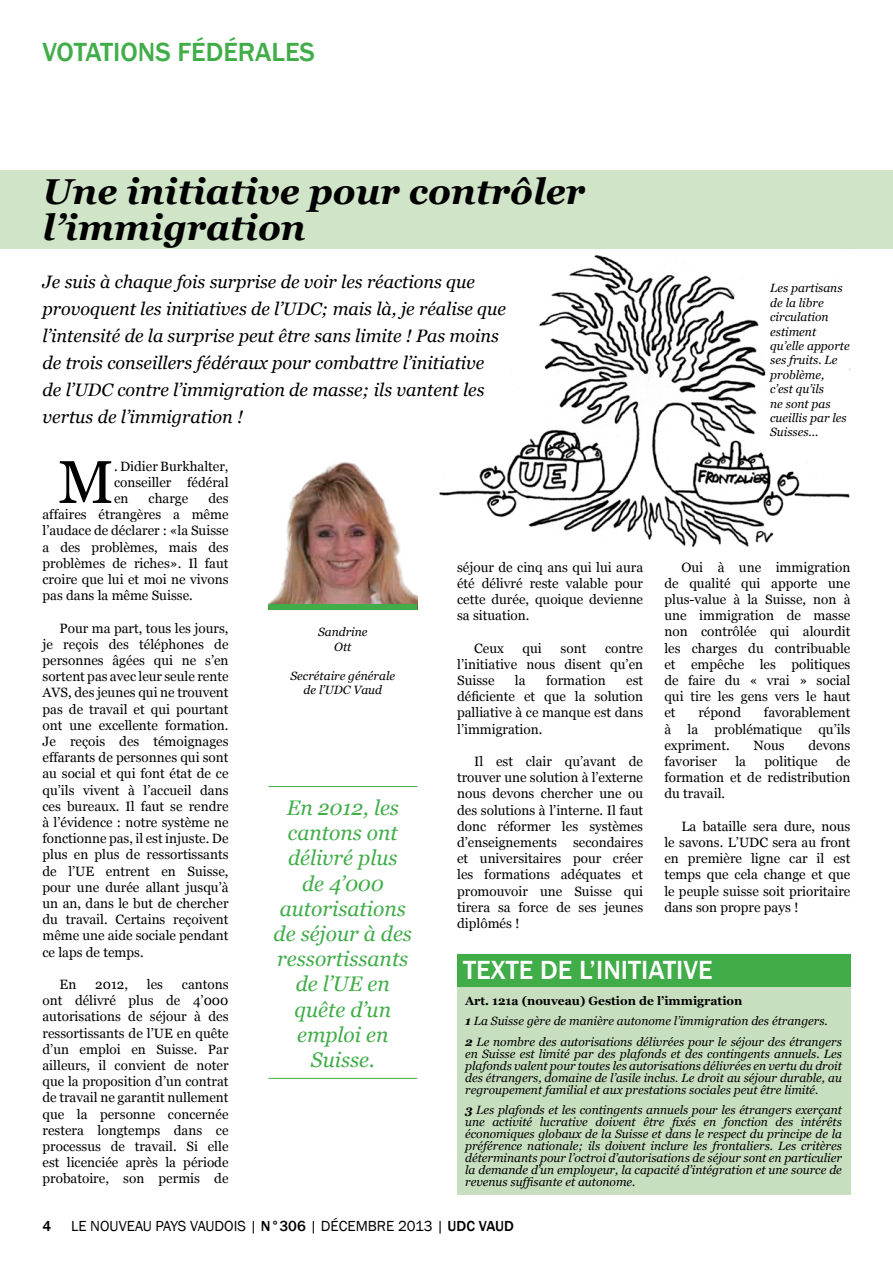
<style>
.page{position:relative;width:893px;height:1263px;background:#fff}
.page>*{position:absolute;margin:0;border:0;box-sizing:border-box;transform-origin:0 0}
.t1{font:60.3px "Georgia";color:#000}
.t2{font:italic 700 36px/36px "Georgia";color:#000}
.t3{font:500 27px "Franklin Gothic";color:#fff}
.t4{font:500 27px "Franklin Gothic";color:#41ad49}
.t5{font:italic 21px/25.2px "Georgia";color:#41ad49;text-align:center}
.t6{font:italic 18px/27px "Georgia";color:#000}
.t7{font:15px "Franklin Gothic";color:#000}
.t8{font:500 15px "Franklin Gothic";color:#000}
.t9{font:13.5px/16.2px "Georgia";color:#000;text-align:justify}
.t10{font:italic 12px/14.4px "Georgia";color:#000;text-align:center}
.s1{font-weight:700;font-style:normal}
.s2{font-weight:700}
.s3{font-weight:500}
</style>
<div class="page">
<div style="left:0;top:170px;width:893px;height:79px;background:#d0e4c8"></div>
<img style="left:268px;top:462px;width:149px;height:142px">
<div style="left:268px;top:604px;width:149px;height:6px;background:#41ad49"></div>
<img style="left:439px;top:254px;width:412px;height:293px">
<hr style="left:268px;top:786px;width:149px;height:1px;background:#41ad49">
<hr style="left:268px;top:1078px;width:149px;height:1px;background:#41ad49">
<div style="left:457px;top:987px;width:393px;height:208px;background:#c7dfbf"></div>
<div style="left:457px;top:954px;width:393px;height:33px;background:#41ad49"></div>
<h3 class="t4" style="left:43px;top:36px;width:44px">VOTATI</h3>
<h3 class="t4" style="left:120px;top:36px;width:74px">ONS FÉDÉRALES</h3>
<h2 class="t2" style="left:43px;top:173px;width:544px">Une initiative pour contrôler l’immigration</h2>
<p class="t6" style="left:43px;top:268px;width:465px">Je suis à chaque fois surprise de voir les réactions que provoquent les initiatives de l’UDC; mais là, je réalise que l’intensité de la surprise peut être sans limite ! Pas moins de trois conseillers fédéraux pour combattre l’initiative de l’UDC contre l’immigration de masse; ils vantent les vertus de l’immigration !</p>
<p class="t10" style="left:770px;top:281px;width:81px;text-align:left">Les partisans de la libre circulation estiment qu’elle apporte ses fruits. Le problème, c’est qu’ils<br>ne sont pas cueillis par les<br>Suisses...</p>
<h1 class="t1" style="left:58px;top:446px;width:57px">M</h1>
<p class="t9" style="left:114px;top:458px;width:116px">. Didier Burkhalter, conseiller fédéral en</p>
<p class="t9" style="left:43px;top:490px;width:188px;text-indent:166px">des affaires étrangères a même l’audace de déclarer : «la Suisse a des problèmes, mais des problèmes de riches». Il faut croire que lui et moi ne vivons pas dans la même Suisse.</p>
<p class="t9" style="left:43px;top:620px;width:188px;text-indent:17px">Pour ma part, tous les jours, je reçois des téléphones de personnes âgées qui ne s’en sortent pas avec leur seule rente AVS, des jeunes qui ne trouvent pas de travail et qui pourtant ont une excellente formation.<br>Je reçois des témoignages effarants de personnes qui sont au social et qui font état de ce qu’ils vivent à l’accueil dans ces bureaux. Il faut se rendre à l’évidence : notre système ne fonctionne pas, il est injuste. De plus en plus de ressortissants de l’UE entrent en Suisse, pour une durée allant jusqu’à un an, dans le but de chercher du travail. Certains reçoivent même une aide sociale pendant ce laps de temps.</p>
<p class="t9" style="left:60px;top:976px;width:18px">En</p>
<p class="t9" style="left:95px;top:976px;width:34px">2012,</p>
<p class="t9" style="left:147px;top:976px;width:18px">les</p>
<p class="t9" style="left:149px;top:490px;width:41px">charge</p>
<p class="t9" style="left:43px;top:976px;width:188px;text-indent:139px">cantons ont délivré plus de 4’000 autorisations de séjour à des ressortissants de l’UE en quête d’un emploi en Suisse. Par ailleurs, il convient de noter que la proposition d’un contrat de travail ne garantit nullement que la personne concernée restera longtemps dans ce processus de travail. Si elle est licenciée après la période probatoire, son permis de</p>
<p class="t10" style="left:318px;top:625px;width:51px">Sandrine<br>Ott</p>
<p class="t10" style="left:291px;top:668px;width:106px">Secrétaire générale de l’UDC Vaud</p>
<h3 class="t5" style="left:274px;top:795px;width:140px">En 2012, les cantons ont délivré plus<br>de 4’000 autorisations de séjour à des ressortissants de l’UE en quête d’un emploi en<br>Suisse.</h3>
<p class="t9" style="left:457px;top:559px;width:188px">séjour de cinq ans qui lui aura été délivré reste valable pour cette durée, quoique devienne sa situation.</p>
<p class="t9" style="left:474px;top:640px;width:31px">Ceux</p>
<p class="t9" style="left:523px;top:640px;width:21px">qui</p>
<p class="t9" style="left:561px;top:640px;width:27px">sont</p>
<p class="t9" style="left:457px;top:640px;width:188px;text-indent:148px">contre l’initiative nous disent qu’en Suisse</p>
<p class="t9" style="left:515px;top:672px;width:12px">la</p>
<p class="t9" style="left:546px;top:672px;width:61px">formation</p>
<p class="t9" style="left:457px;top:672px;width:188px;text-indent:169px">est déficiente et que la solution palliative à ce manque est dans l’immigration.</p>
<p class="t9" style="left:457px;top:753px;width:188px;text-indent:17px">Il est clair qu’avant de trouver une solution à l’externe nous devons chercher une ou des solutions à l’interne. Il faut donc réformer les systèmes d’enseignements secondaires et universitaires pour créer les formations adéquates et promouvoir une Suisse qui tirera sa force de ses jeunes diplômés !</p>
<p class="t9" style="left:664px;top:559px;width:188px;text-indent:17px">Oui à une immigration de qualité qui apporte une plus-value à la Suisse, non à une immigration de masse non contrôlée qui alourdit les charges du contribuable et empêche les politiques de faire du « vrai » social qui tire les gens vers le haut et</p>
<p class="t9" style="left:664px;top:705px;width:188px;text-indent:100px">favorablement à la problématique qu’ils expriment.</p>
<p class="t9" style="left:698px;top:705px;width:44px">répond</p>
<p class="t9" style="left:753px;top:737px;width:33px">Nous</p>
<p class="t9" style="left:808px;top:737px;width:44px">devons</p>
<p class="t9" style="left:664px;top:753px;width:188px;text-indent:172px">de formation et de redistribution du travail.</p>
<p class="t9" style="left:664px;top:818px;width:188px;text-indent:17px">La bataille sera dure, nous le savons. L’UDC sera au front en première ligne car il est temps que cela change et que le peuple suisse soit prioritaire dans son propre pays !</p>
<p class="t9" style="left:664px;top:753px;width:54px">favoriser</p>
<p class="t9" style="left:735px;top:753px;width:12px">la</p>
<p class="t9" style="left:764px;top:753px;width:55px">politique</p>
<h3 class="t3" style="left:463px;top:954px;width:251px">TEXTE DE L’INITIATIVE</h3>
<p class="t10" style="left:465px;top:990px;width:378px;line-height:20.5px;text-align:left"><span class="s1">Art. 121a (nouveau) Gestion de l’immigration<br></span><span class="s2">1</span> La Suisse gère de manière autonome l’immigration des étrangers.<br><span class="s2">2</span> Le nombre des autorisations délivrées pour le séjour des étrangers</p>
<p class="t10" style="left:465px;top:1047px;width:378px;line-height:12px;text-align:justify">en Suisse est limité par des plafonds et des contingents annuels. Les plafonds valent pour toutes les autorisations délivrées en vertu du droit des étrangers, domaine de l’asile inclus. Le droit au séjour durable, au regroupement familial et aux prestations sociales peut être limité.</p>
<p class="t10" style="left:465px;top:1104px;width:378px;line-height:12px;text-align:justify"><span class="s2">3</span> Les plafonds et les contingents annuels pour les étrangers exerçant une activité lucrative doivent être fixés en fonction des intérêts économiques globaux de la Suisse et dans le respect du principe de la préférence nationale; ils doivent inclure les frontaliers. Les critères déterminants pour l’octroi d’autorisations de séjour sont en particulier la demande d’un employeur, la capacité d’intégration et une source de revenus suffisante et autonome.</p>
<p class="t8" style="left:43px;top:1217px;width:10px">4</p>
<p class="t7" style="left:71px;top:1217px;width:444px">LE NOUVEAU PAYS VAUDOIS | <span class="s3">N°306</span> | DÉCEMBRE 2013 | <span class="s3">UDC VAUD</span></p>
</div>
